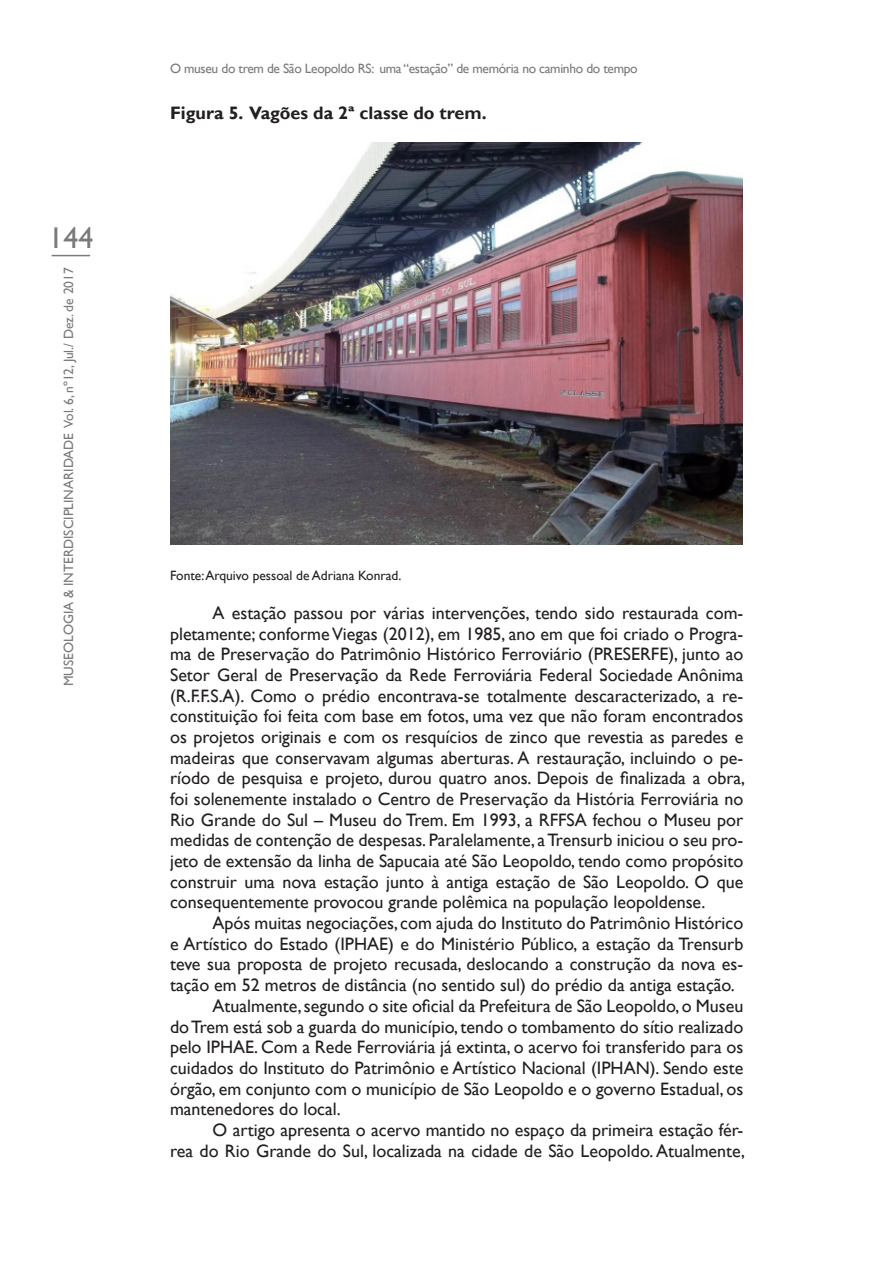
<style>
.page{position:relative;width:893px;height:1263px;background:#fff}
.page>*{position:absolute;margin:0;border:0;box-sizing:border-box;transform-origin:0 0}
.t1{font:30px "Gill Sans";color:#797a79}
.Museologia_Pamela{font:18px/20.7px "Gill Sans";color:#231f20;text-align:justify}
.Subtítulo_museu_Pame{font:700 18px "Gill Sans";color:#231f20}
.t2{font:13.5px "Gill Sans";letter-spacing:-.025em;color:#797a79}
.t3{font:13.5px "Gill Sans";color:#797a79}
.Fonte_museu_pamela{font:13.5px "Gill Sans";color:#231f20}
</style>
<div class="page">
<hr style="left:52px;top:255px;width:38px;height:1px;background:#797a79">
<img style="left:170px;top:142px;width:573px;height:403px">
<h1 class="t1" style="left:48px;top:221px;width:46px">144</h1>
<p class="t3" style="left:61px;top:686px;width:420px;rotate:-90deg">MUSEOLOGIA &amp; INTERDISCIPLINARIDADE Vol. 6, nº12, Jul./ Dez. de 2017</p>
<p class="t2" style="left:170px;top:61px;width:469px">O museu do trem de São Leopoldo RS: uma “estação” de memória no caminho do tempo</p>
<p class="Subtítulo_museu_Pame" style="left:170px;top:102px;width:318px">Figura 5. Vagões da 2ª classe do trem.</p>
<p class="Fonte_museu_pamela" style="left:170px;top:568px;width:233px">Fonte: Arquivo pessoal de Adriana Konrad.</p>
<p class="Museologia_Pamela" style="left:170px;top:603px;width:577px;text-indent:43px">A estação passou por várias intervenções, tendo sido restaurada com&shy;pletamente; conforme Viegas (2012), em 1985, ano em que foi criado o Progra&shy;ma de Preservação do Patrimônio Histórico Ferroviário (PRESERFE), junto ao Setor Geral de Preservação da Rede Ferroviária Federal Sociedade Anônima (R.F.F.S.A). Como o prédio encontrava-se totalmente descaracterizado, a re&shy;constituição foi feita com base em fotos, uma vez que não foram encontrados os projetos originais e com os resquícios de zinco que revestia as paredes e madeiras que conservavam algumas aberturas. A restauração, incluindo o pe&shy;ríodo de pesquisa e projeto, durou quatro anos. Depois de finalizada a obra, foi solenemente instalado o Centro de Preservação da História Ferroviária no Rio Grande do Sul – Museu do Trem. Em 1993, a RFFSA fechou o Museu por medidas de contenção de despesas. Paralelamente, a Trensurb iniciou o seu pro&shy;jeto de extensão da linha de Sapucaia até São Leopoldo, tendo como propósito construir uma nova estação junto à antiga estação de São Leopoldo. O que consequentemente provocou grande polêmica na população leopoldense.</p>
<p class="Museologia_Pamela" style="left:170px;top:913px;width:575px;text-indent:43px">Após muitas negociações, com ajuda do Instituto do Patrimônio Histórico e Artístico do Estado (IPHAE) e do Ministério Público, a estação da Trensurb teve sua proposta de projeto recusada, deslocando a construção da nova es&shy;tação em 52 metros de distância (no sentido sul) do prédio da antiga estação.</p>
<p class="Museologia_Pamela" style="left:170px;top:996px;width:575px;text-indent:43px">Atualmente, segundo o site oficial da Prefeitura de São Leopoldo, o Museu do Trem está sob a guarda do município, tendo o tombamento do sítio realizado pelo IPHAE. Com a Rede Ferroviária já extinta, o acervo foi transferido para os cuidados do Instituto do Patrimônio e Artístico Nacional (IPHAN). Sendo este órgão, em conjunto com o município de São Leopoldo e o governo Estadual, os mantenedores do local.</p>
<p class="Museologia_Pamela" style="left:170px;top:1120px;width:577px;text-align:right">O artigo apresenta o acervo mantido no espaço da primeira estação fér-<br>rea do Rio Grande do Sul, localizada na cidade de São Leopoldo. Atualmente,</p>
</div>
